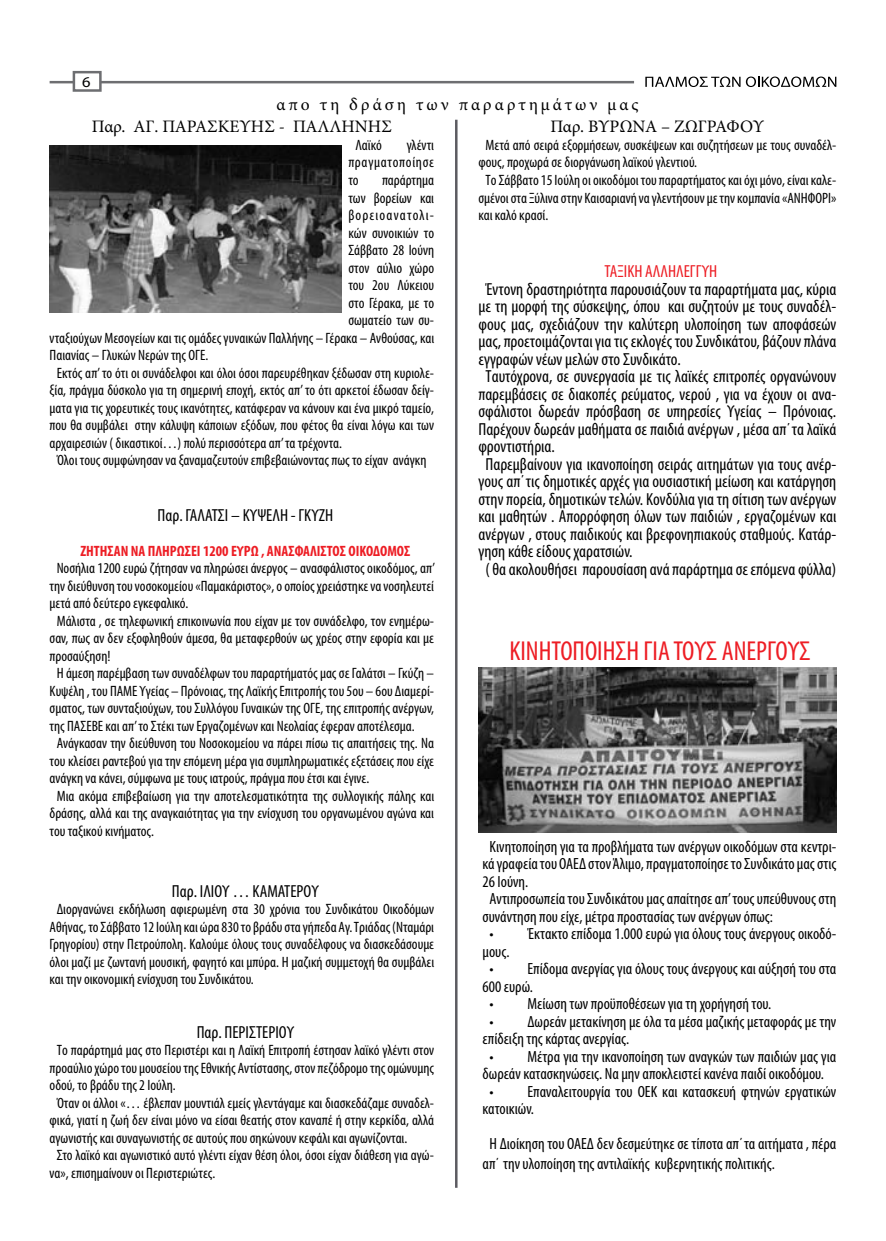
<style>
.page{position:relative;width:886px;height:1241px;background:#fff}
.page>*{position:absolute;margin:0;border:0;box-sizing:border-box;transform-origin:0 0}
.t1{font:condensed 27.5px "Myriad Pro";color:#ed1d24}
.t2{font:condensed 17.5px "Myriad Pro";color:#000}
.t3{font:17.5px "Minion Pro";color:#000}
.t4{font:17.5px "Minion Pro";letter-spacing:.17em;color:#000}
.t5{font:condensed 17.5px "Myriad Pro";color:#ed1d24}
.t6{font:condensed 16.25px/17.5px "Myriad Pro";color:#000}
.t7{font:condensed 15px/17.5px "Myriad Pro";color:#000;text-align:justify}
.t8{font:700 condensed 15px "Myriad Pro";color:#ed1d24}
.t9{font:condensed 15px "Myriad Pro";letter-spacing:.08em;color:#000}
.t10{font:15px "Myriad Pro";color:#000;scale:1.1 1}
</style>
<div class="page">
<svg style="left:645px;top:77px;width:95px;height:10px"></svg>
<svg style="left:746px;top:77px;width:90px;height:10px"></svg>
<hr style="left:50px;top:81px;width:584px;height:2px;background:#6d6e71">
<div style="left:73px;top:71px;width:29px;height:21px;background:#fff;border:2px solid #6d6e71"></div>
<img style="left:478px;top:668px;width:358px;height:164px">
<img style="left:50px;top:145px;width:291px;height:167px">
<hr style="left:455px;top:120px;width:2px;height:1067px;background:#5c5b61">
<p class="t10" style="left:82px;top:73px;width:9px">6</p>
<p class="t4" style="left:276px;top:93px;width:364px">απο τη δράση των παραρτημάτων μας</p>
<p class="t3" style="left:92px;top:115px;width:301px">Παρ. ΑΓ. ΠΑΡΑΣΚΕΥΗΣ - ΠΑΛΛΗΝΗΣ</p>
<p class="t7" style="left:355px;top:136px;width:28px">Λαϊκό</p>
<p class="t7" style="left:348px;top:136px;width:87px;text-indent:58px">γλέντι πραγματοποίησε το</p>
<p class="t7" style="left:382px;top:171px;width:54px">παράρτημα</p>
<p class="t7" style="left:348px;top:188px;width:87px">των βορείων και</p>
<p class="t9" style="left:348px;top:206px;width:87px">βορειοανατολι-</p>
<p class="t7" style="left:348px;top:223px;width:87px">κών συνοικιών το</p>
<p class="t7" style="left:348px;top:241px;width:87px">Σάββατο 28 Ιούνη</p>
<p class="t7" style="left:348px;top:259px;width:87px">στον αύλιο χώρο</p>
<p class="t7" style="left:348px;top:276px;width:87px">του 2ου Λύκειου</p>
<p class="t7" style="left:348px;top:294px;width:87px">στο Γέρακα, με το</p>
<p class="t7" style="left:348px;top:311px;width:87px">σωματείο των συ-</p>
<p class="t7" style="left:50px;top:329px;width:386px">νταξιούχων Μεσογείων και τις ομάδες γυναικών Παλλήνης – Γέρακα – Ανθούσας, και</p>
<p class="t7" style="left:50px;top:346px;width:160px">Παιανίας – Γλυκών Νερών της ΟΓΕ.</p>
<p class="t7" style="left:57px;top:364px;width:379px">Εκτός απ’ το ότι οι συνάδελφοι και όλοι όσοι παρευρέθηκαν ξέδωσαν στη κυριολε-</p>
<p class="t7" style="left:50px;top:381px;width:386px">ξία, πράγμα δύσκολο για τη σημερινή εποχή, εκτός απ’ το ότι αρκετοί έδωσαν δείγ-</p>
<p class="t7" style="left:50px;top:399px;width:386px">ματα για τις χορευτικές τους ικανότητες, κατάφεραν να κάνουν και ένα μικρό ταμείο,</p>
<p class="t7" style="left:50px;top:416px;width:386px">που θα συμβάλει στην κάλυψη κάποιων εξόδων, που φέτος θα είναι λόγω και των</p>
<p class="t7" style="left:50px;top:434px;width:294px">αρχαιρεσιών ( δικαστικοί…) πολύ περισσότερα απ’ τα τρέχοντα.</p>
<p class="t7" style="left:57px;top:451px;width:371px">Όλοι τους συμφώνησαν να ξαναμαζευτούν επιβεβαιώνοντας πως το είχαν ανάγκη</p>
<p class="t2" style="left:158px;top:504px;width:177px">Παρ. ΓΑΛΑΤΣΙ – ΚΥΨΕΛΗ - ΓΚΥΖΗ</p>
<p class="t8" style="left:80px;top:541px;width:331px">ΖΗΤΗΣΑΝ ΝΑ ΠΛΗΡΩΣΕΙ 1200 ΕΥΡΩ , ΑΝΑΣΦΑΛΙΣΤΟΣ ΟΙΚΟΔΟΜΟΣ</p>
<p class="t7" style="left:57px;top:559px;width:380px">Νοσήλια 1200 ευρώ ζήτησαν να πληρώσει άνεργος – ανασφάλιστος οικοδόμος, απ’</p>
<p class="t7" style="left:50px;top:576px;width:386px">την διεύθυνση του νοσοκομείου «Παμακάριστος», ο οποίος χρειάστηκε να νοσηλευτεί</p>
<p class="t7" style="left:50px;top:594px;width:140px">μετά από δεύτερο εγκεφαλικό.</p>
<p class="t7" style="left:57px;top:611px;width:379px">Μάλιστα , σε τηλεφωνική επικοινωνία που είχαν με τον συνάδελφο, τον ενημέρω-</p>
<p class="t7" style="left:50px;top:629px;width:386px">σαν, πως αν δεν εξοφληθούν άμεσα, θα μεταφερθούν ως χρέος στην εφορία και με</p>
<p class="t7" style="left:50px;top:646px;width:62px">προσαύξηση!</p>
<p class="t7" style="left:57px;top:664px;width:379px">Η άμεση παρέμβαση των συναδέλφων του παραρτήματός μας σε Γαλάτσι – Γκύζη –</p>
<p class="t7" style="left:50px;top:681px;width:386px">Κυψέλη , του ΠΑΜΕ Υγείας – Πρόνοιας, της Λαϊκής Επιτροπής του 5ου – 6ου Διαμερί-</p>
<p class="t7" style="left:50px;top:699px;width:386px">σματος, των συνταξιούχων, του Συλλόγου Γυναικών της ΟΓΕ, της επιτροπής ανέργων,</p>
<p class="t7" style="left:50px;top:716px;width:367px">της ΠΑΣΕΒΕ και απ’ το Στέκι των Εργαζομένων και Νεολαίας έφεραν αποτέλεσμα.</p>
<p class="t7" style="left:57px;top:734px;width:379px">Ανάγκασαν την διεύθυνση του Νοσοκομείου να πάρει πίσω τις απαιτήσεις της. Να</p>
<p class="t7" style="left:50px;top:751px;width:386px">του κλείσει ραντεβού για την επόμενη μέρα για συμπληρωματικές εξετάσεις που είχε</p>
<p class="t7" style="left:50px;top:769px;width:321px">ανάγκη να κάνει, σύμφωνα με τους ιατρούς, πράγμα που έτσι και έγινε.</p>
<p class="t7" style="left:57px;top:786px;width:379px">Μια ακόμα επιβεβαίωση για την αποτελεσματικότητα της συλλογικής πάλης και</p>
<p class="t7" style="left:50px;top:804px;width:386px">δράσης, αλλά και της αναγκαιότητας για την ενίσχυση του οργανωμένου αγώνα και</p>
<p class="t7" style="left:50px;top:821px;width:106px">του ταξικού κινήματος.</p>
<p class="t2" style="left:172px;top:880px;width:148px">Παρ. ΙΛΙΟΥ … ΚΑΜΑΤΕΡΟΥ</p>
<p class="t7" style="left:50px;top:900px;width:386px;text-indent:7px">Διοργανώνει εκδήλωση αφιερωμένη στα 30 χρόνια του Συνδικάτου Οικοδόμων Αθήνας, το Σάββατο 12 Ιούλη και ώρα 830 το βράδυ στα γήπεδα Αγ. Τριάδας (Νταμάρι Γρηγορίου) στην Πετρούπολη. Καλούμε όλους τους συναδέλφους να διασκεδάσουμε όλοι μαζί με ζωντανή μουσική, φαγητό και μπύρα. Η μαζική συμμετοχή θα συμβάλει και την οικονομική ενίσχυση του Συνδικάτου.</p>
<p class="t2" style="left:197px;top:1021px;width:99px">Παρ. ΠΕΡΙΣΤΕΡΙΟΥ</p>
<p class="t7" style="left:57px;top:1041px;width:379px">Το παράρτημά μας στο Περιστέρι και η Λαϊκή Επιτροπή έστησαν λαϊκό γλέντι στον</p>
<p class="t7" style="left:50px;top:1058px;width:386px">προαύλιο χώρο του μουσείου της Εθνικής Αντίστασης, στον πεζόδρομο της ομώνυμης</p>
<p class="t7" style="left:50px;top:1076px;width:128px">οδού, το βράδυ της 2 Ιούλη.</p>
<p class="t7" style="left:57px;top:1093px;width:379px">Όταν οι άλλοι «… έβλεπαν μουντιάλ εμείς γλεντάγαμε και διασκεδάζαμε συναδελ-</p>
<p class="t7" style="left:50px;top:1111px;width:386px">φικά, γιατί η ζωή δεν είναι μόνο να είσαι θεατής στον καναπέ ή στην κερκίδα, αλλά</p>
<p class="t7" style="left:50px;top:1128px;width:359px">αγωνιστής και συναγωνιστής σε αυτούς που σηκώνουν κεφάλι και αγωνίζονται.</p>
<p class="t7" style="left:57px;top:1146px;width:379px">Στο λαϊκό και αγωνιστικό αυτό γλέντι είχαν θέση όλοι, όσοι είχαν διάθεση για αγώ-</p>
<p class="t7" style="left:50px;top:1163px;width:167px">να», επισημαίνουν οι Περιστεριώτες.</p>
<p class="t3" style="left:550px;top:115px;width:215px">Παρ. ΒΥΡΩΝΑ – ΖΩΓΡΑΦΟΥ</p>
<p class="t7" style="left:485px;top:136px;width:352px">Μετά από σειρά εξορμήσεων, συσκέψεων και συζητήσεων με τους συναδέλ-</p>
<p class="t7" style="left:478px;top:153px;width:220px">φους, προχωρά σε διοργάνωση λαϊκού γλεντιού.</p>
<p class="t7" style="left:485px;top:171px;width:352px">Το Σάββατο 15 Ιούλη οι οικοδόμοι του παραρτήματος και όχι μόνο, είναι καλε-</p>
<p class="t7" style="left:478px;top:188px;width:359px">σμένοι στα Ξύλινα στην Καισαριανή να γλεντήσουν με την κομπανία «ΑΝΗΦΟΡΙ»</p>
<p class="t7" style="left:478px;top:206px;width:71px">και καλό κρασί.</p>
<p class="t5" style="left:604px;top:261px;width:114px">ΤΑΞΙΚΗ ΑΛΛΗΛΕΓΓΥΗ</p>
<p class="t2" style="left:485px;top:278px;width:352px">Έντονη δραστηριότητα παρουσιάζουν τα παραρτήματα μας, κύρια</p>
<p class="t2" style="left:478px;top:296px;width:359px">με τη μορφή της σύσκεψης, όπου και συζητούν με τους συναδέλ-</p>
<p class="t2" style="left:478px;top:313px;width:359px">φους μας, σχεδιάζουν την καλύτερη υλοποίηση των αποφάσεών</p>
<p class="t2" style="left:478px;top:331px;width:359px">μας, προετοιμάζονται για τις εκλογές του Συνδικάτου, βάζουν πλάνα</p>
<p class="t2" style="left:478px;top:348px;width:204px">εγγραφών νέων μελών στο Συνδικάτο.</p>
<p class="t2" style="left:485px;top:366px;width:352px">Ταυτόχρονα, σε συνεργασία με τις λαϊκές επιτροπές οργανώνουν</p>
<p class="t2" style="left:478px;top:383px;width:359px">παρεμβάσεις σε διακοπές ρεύματος, νερού , για να έχουν οι ανα-</p>
<p class="t2" style="left:478px;top:401px;width:359px">σφάλιστοι δωρεάν πρόσβαση σε υπηρεσίες Υγείας – Πρόνοιας.</p>
<p class="t2" style="left:478px;top:418px;width:359px">Παρέχουν δωρεάν μαθήματα σε παιδιά ανέργων , μέσα απ΄τα λαϊκά</p>
<p class="t2" style="left:478px;top:436px;width:78px">φροντιστήρια.</p>
<p class="t2" style="left:485px;top:453px;width:352px">Παρεμβαίνουν για ικανοποίηση σειράς αιτημάτων για τους ανέρ-</p>
<p class="t2" style="left:478px;top:471px;width:359px">γους απ΄τις δημοτικές αρχές για ουσιαστική μείωση και κατάργηση</p>
<p class="t2" style="left:478px;top:488px;width:359px">στην πορεία, δημοτικών τελών. Κονδύλια για τη σίτιση των ανέργων</p>
<p class="t2" style="left:478px;top:506px;width:359px">και μαθητών . Απορρόφηση όλων των παιδιών , εργαζομένων και</p>
<p class="t2" style="left:478px;top:523px;width:359px">ανέργων , στους παιδικούς και βρεφονηπιακούς σταθμούς. Κατάρ-</p>
<p class="t2" style="left:478px;top:541px;width:156px">γηση κάθε είδους χαρατσιών.</p>
<p class="t2" style="left:485px;top:558px;width:352px">( θα ακολουθήσει παρουσίαση ανά παράρτημα σε επόμενα φύλλα)</p>
<h1 class="t1" style="left:509px;top:634px;width:303px">ΚΙΝΗΤΟΠΟΙΗΣΗ ΓΙΑ ΤΟΥΣ ΑΝΕΡΓΟΥΣ</h1>
<p class="t6" style="left:490px;top:837px;width:348px">Κινητοποίηση για τα προβλήματα των ανέργων οικοδόμων στα κεντρι-</p>
<p class="t6" style="left:482px;top:854px;width:355px">κά γραφεία του ΟΑΕΔ στον Άλιμο, πραγματοποίησε το Συνδικάτο μας στις</p>
<p class="t6" style="left:482px;top:872px;width:47px">26 Ιούνη.</p>
<p class="t6" style="left:490px;top:889px;width:348px">Αντιπροσωπεία του Συνδικάτου μας απαίτησε απ’ τους υπεύθυνους στη</p>
<p class="t6" style="left:482px;top:907px;width:292px">συνάντηση που είχε, μέτρα προστασίας των ανέργων όπως:</p>
<p class="t6" style="left:482px;top:924px;width:355px;text-indent:7px">• Έκτακτο επίδομα 1.000 ευρώ για όλους τους άνεργους οικοδό&shy;μους.</p>
<p class="t6" style="left:482px;top:959px;width:355px;text-indent:7px">• Επίδομα ανεργίας για όλους τους άνεργους και αύξησή του στα<br>600 ευρώ.</p>
<p class="t6" style="left:490px;top:994px;width:283px">• Μείωση των προϋποθέσεων για τη χορήγησή του.</p>
<p class="t6" style="left:482px;top:1012px;width:355px;text-indent:7px">• Δωρεάν μετακίνηση με όλα τα μέσα μαζικής μεταφοράς με την επίδειξη της κάρτας ανεργίας.</p>
<p class="t6" style="left:482px;top:1047px;width:355px;text-indent:7px">• Μέτρα για την ικανοποίηση των αναγκών των παιδιών μας για δωρεάν κατασκηνώσεις. Να μην αποκλειστεί κανένα παιδί οικοδόμου.</p>
<p class="t6" style="left:482px;top:1082px;width:355px;text-indent:7px">• Επαναλειτουργία του ΟΕΚ και κατασκευή φτηνών εργατικών κατοικιών.</p>
<p class="t6" style="left:482px;top:1133px;width:355px;line-height:19.5px;text-indent:7px">Η Διοίκηση του ΟΑΕΔ δεν δεσμεύτηκε σε τίποτα απ΄τα αιτήματα , πέρα απ΄ την υλοποίηση της αντιλαϊκής κυβερνητικής πολιτικής.</p>
</div>
